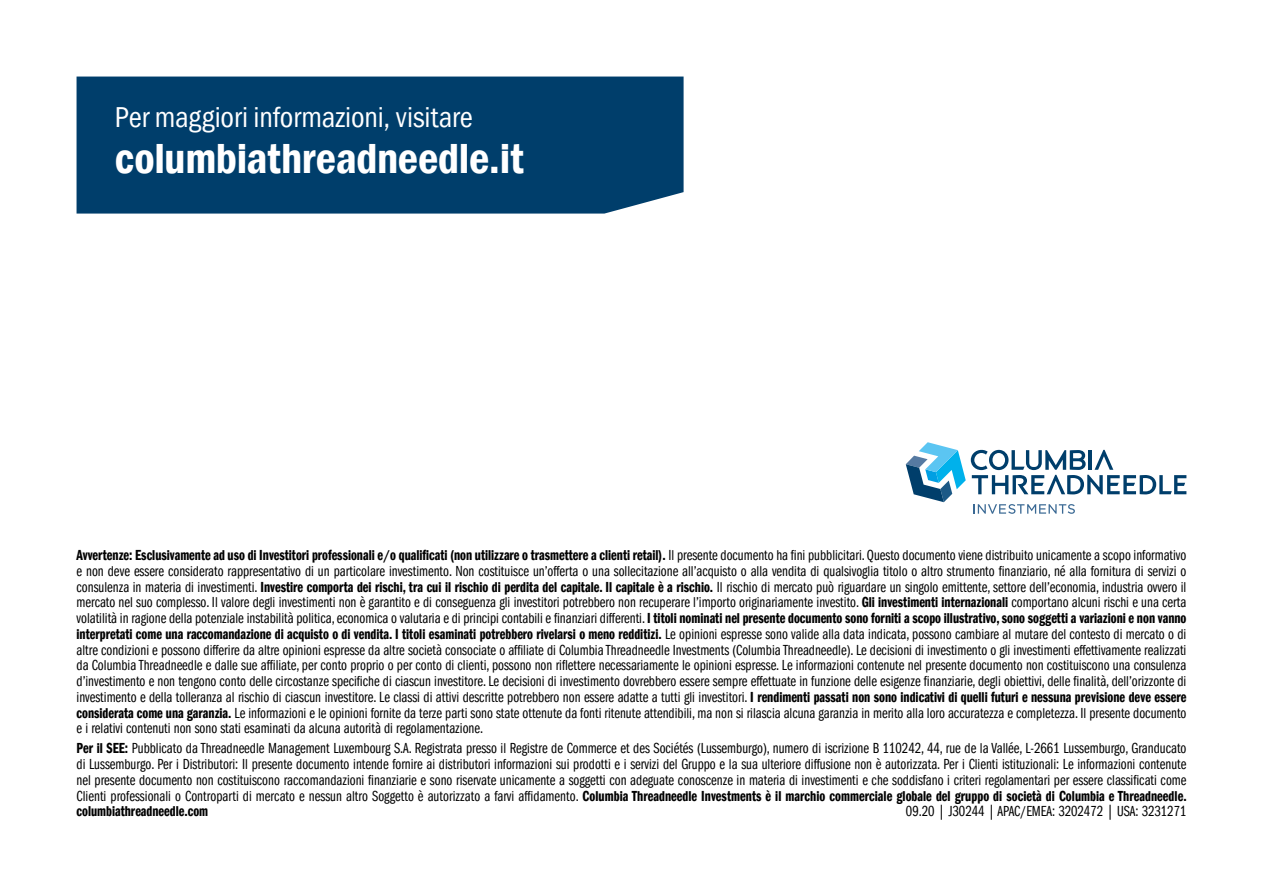
<style>
.page{position:relative;width:1263px;height:893px;background:#fff}
.page>*{position:absolute;margin:0;border:0;box-sizing:border-box;transform-origin:0 0}
.t1{font:44.25px "ITC Frank Gofor Ameriprise Dm Cn";letter-spacing:-.005em;color:#fff}
.t2{font:condensed 29.55px "ITC Frank Gofor Ameriprise";letter-spacing:-.005em;color:#fff}
.t3{font:15px/15.8px "ITC Frank Gofor Ameriprise Bk Cm";color:#000;text-align:justify}
.t4{font:15px/15.8px "ITC Frank Gofor Ameriprise Dm Cm";color:#000}
.s1{font-family:"ITC Frank Gofor Ameriprise Bk Cm"}
.s2{font-family:"ITC Frank Gofor Ameriprise Dm Cm"}
</style>
<div class="page">
<div style="left:77px;top:77px;width:607px;height:137px;background:#003e6b"></div>
<svg style="left:906px;top:442px;width:280px;height:72px"></svg>
<h2 class="t2" style="left:115px;top:101px;width:360px">Per maggiori informazioni, visitare</h2>
<h1 class="t1" style="left:115px;top:134px;width:410px">columbiathreadneedle.it</h1>
<p class="t4" style="left:77px;top:548px;width:1111px">Avvertenze: Esclusivamente ad uso di Investitori professionali e/o qualificati (non utilizzare o trasmettere a clienti retail). <span class="s1">Il presente documento ha fini pubblicitari. Questo documento viene distribuito unicamente a scopo informativo</span></p>
<p class="t3" style="left:77px;top:563px;width:1111px">e non deve essere considerato rappresentativo di un particolare investimento. Non costituisce un’offerta o una sollecitazione all’acquisto o alla vendita di qualsivoglia titolo o altro strumento finanziario, né alla fornitura di servizi o consulenza in materia di investimenti. <span class="s2">Investire comporta dei rischi, tra cui il rischio di perdita del capitale. Il capitale è a rischio.</span> Il rischio di mercato può riguardare un singolo emittente, settore dell’economia, industria ovvero il mercato nel suo complesso. Il valore degli investimenti non è garantito e di conseguenza gli investitori potrebbero non recuperare l’importo originariamente investito. <span class="s2">Gli investimenti internazionali</span> comportano alcuni rischi e una certa volatilità in ragione della potenziale instabilità politica, economica o valutaria e di principi contabili e finanziari differenti. <span class="s2">I titoli nominati nel presente documento sono forniti a scopo illustrativo, sono soggetti a variazioni e non vanno</span></p>
<p class="t4" style="left:77px;top:626px;width:1111px">interpretati come una raccomandazione di acquisto o di vendita. I titoli esaminati potrebbero rivelarsi o meno redditizi. <span class="s1">Le opinioni espresse sono valide alla data indicata, possono cambiare al mutare del contesto di mercato o di</span></p>
<p class="t3" style="left:77px;top:642px;width:1111px">altre condizioni e possono differire da altre opinioni espresse da altre società consociate o affiliate di Columbia Threadneedle Investments (Columbia Threadneedle). Le decisioni di investimento o gli investimenti effettivamente realizzati da Columbia Threadneedle e dalle sue affiliate, per conto proprio o per conto di clienti, possono non riflettere necessariamente le opinioni espresse. Le informazioni contenute nel presente documento non costituiscono una consulenza d’investimento e non tengono conto delle circostanze specifiche di ciascun investitore. Le decisioni di investimento dovrebbero essere sempre effettuate in funzione delle esigenze finanziarie, degli obiettivi, delle finalità, dell’orizzonte di investimento e della tolleranza al rischio di ciascun investitore. Le classi di attivi descritte potrebbero non essere adatte a tutti gli investitori. <span class="s2">I rendimenti passati non sono indicativi di quelli futuri e nessuna previsione deve essere considerata come una garanzia.</span> Le informazioni e le opinioni fornite da terze parti sono state ottenute da fonti ritenute attendibili, ma non si rilascia alcuna garanzia in merito alla loro accuratezza e completezza. Il presente documento e i relativi contenuti non sono stati esaminati da alcuna autorità di regolamentazione.</p>
<p class="t3" style="left:77px;top:741px;width:1111px"><span class="s2">Per il SEE:</span> Pubblicato da Threadneedle Management Luxembourg S.A. Registrata presso il Registre de Commerce et des Sociétés (Lussemburgo), numero di iscrizione B 110242, 44, rue de la Vallée, L-2661 Lussemburgo, Granducato di Lussemburgo. Per i Distributori: Il presente documento intende fornire ai distributori informazioni sui prodotti e i servizi del Gruppo e la sua ulteriore diffusione non è autorizzata. Per i Clienti istituzionali: Le informazioni contenute nel presente documento non costituiscono raccomandazioni finanziarie e sono riservate unicamente a soggetti con adeguate conoscenze in materia di investimenti e che soddisfano i criteri regolamentari per essere classificati come</p>
<p class="t4" style="left:77px;top:788px;width:1111px"><span class="s1">Clienti professionali o Controparti di mercato e nessun altro Soggetto è autorizzato a farvi affidamento.</span> Columbia Threadneedle Investments è il marchio commerciale globale del gruppo di società di Columbia e Threadneedle. columbiathreadneedle.com</p>
<p class="t3" style="left:906px;top:804px;width:282px">09.20 | J30244 | APAC/EMEA: 3202472 | USA: 3231271</p>
</div>
